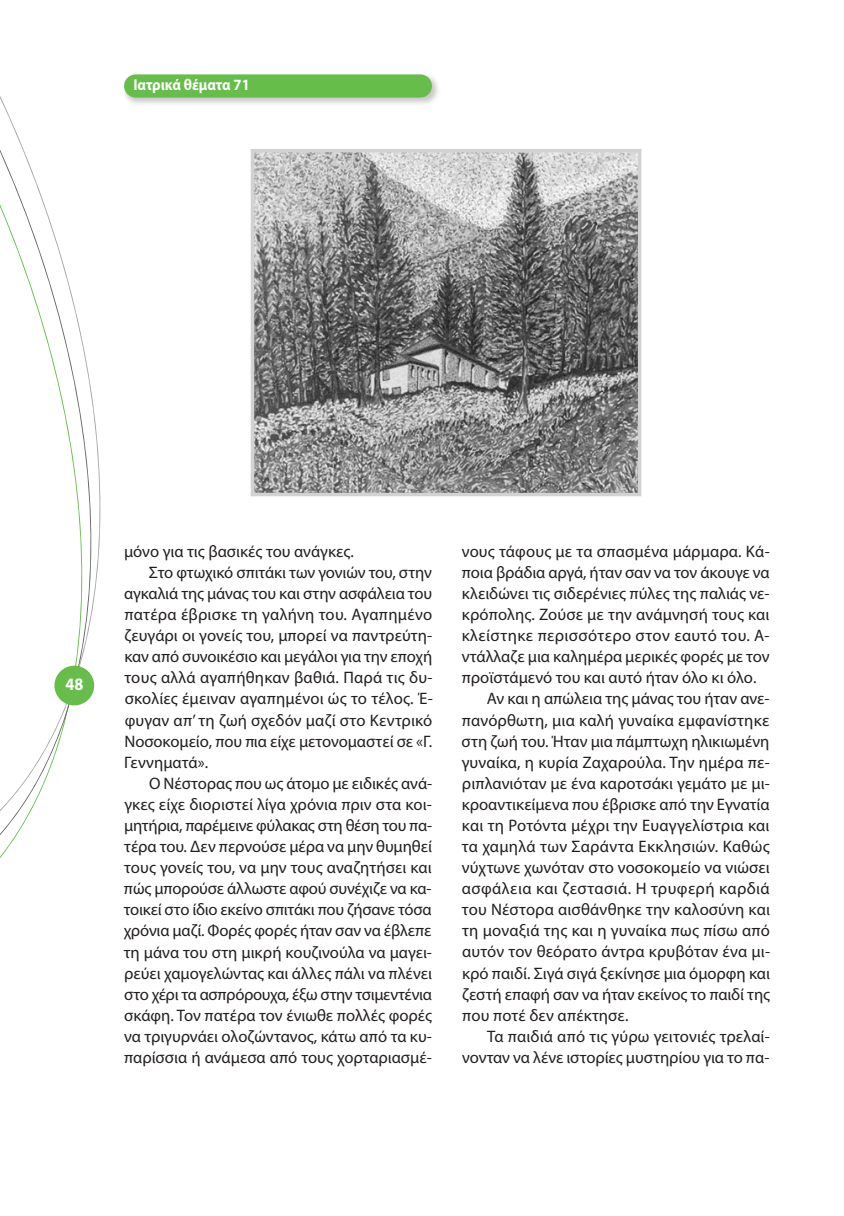
<style>
.page{position:relative;width:844px;height:1216px;background:#fff}
.page>*{position:absolute;margin:0;border:0;box-sizing:border-box;transform-origin:0 0}
.t1{font:700 17.5px "Myriad Pro";color:#fff;scale:.92 1}
.t2{font:16.62px "Myriad Pro";color:#231f20}
.t3{font:16.62px "Myriad Pro";letter-spacing:.02em;color:#231f20}
.t4{font:16.62px "Myriad Pro";letter-spacing:-.02em;color:#231f20}
.t5{font:16.62px "Myriad Pro";letter-spacing:.025em;color:#231f20}
.t6{font:700 15.75px "Myriad Pro";color:#fff;scale:.92 1}
</style>
<div class="page">
<svg style="left:0;top:96px;width:101px;height:715px"></svg>
<div style="left:54px;top:665px;width:40px;height:40px;background:#67bd4a;border-radius:50%"></div>
<img style="left:124px;top:75px;width:314px;height:29px">
<div style="left:124px;top:74px;width:308px;height:24px;background:#67bd4a;border-radius:12px"></div>
<img style="left:256px;top:154px;width:380px;height:337px">
<div style="left:251px;top:149px;width:390px;height:347px;border:4px solid #d1d2d4"></div>
<p class="t6" style="left:133px;top:79px;width:128px">Ιατρικά θέματα 71</p>
<p class="t1" style="left:65px;top:677px;width:21px">48</p>
<p class="t2" style="left:124px;top:545px;width:231px">μόνο για τις βασικές του ανάγκες.</p>
<p class="t2" style="left:149px;top:566px;width:284px">Στο φτωχικό σπιτάκι των γονιών του, στην</p>
<p class="t2" style="left:124px;top:587px;width:309px">αγκαλιά της μάνας του και στην ασφάλεια του</p>
<p class="t2" style="left:124px;top:608px;width:309px">πατέρα έβρισκε τη γαλήνη του. Αγαπημένο</p>
<p class="t2" style="left:124px;top:629px;width:309px">ζευγάρι οι γονείς του, μπορεί να παντρεύτη-</p>
<p class="t2" style="left:124px;top:650px;width:309px">καν από συνοικέσιο και μεγάλοι για την εποχή</p>
<p class="t2" style="left:124px;top:671px;width:309px">τους αλλά αγαπήθηκαν βαθιά. Παρά τις δυ-</p>
<p class="t2" style="left:125px;top:692px;width:309px">σκολίες έμειναν αγαπημένοι ώς το τέλος. Έ-</p>
<p class="t2" style="left:125px;top:713px;width:309px">φυγαν απ’ τη ζωή σχεδόν μαζί στο Κεντρικό</p>
<p class="t2" style="left:124px;top:734px;width:309px">Νοσοκομείο, που πια είχε μετονομαστεί σε «Γ.</p>
<p class="t2" style="left:124px;top:756px;width:85px">Γεννηματά».</p>
<p class="t2" style="left:149px;top:777px;width:284px">Ο Νέστορας που ως άτομο με ειδικές ανά-</p>
<p class="t2" style="left:124px;top:798px;width:309px">γκες είχε διοριστεί λίγα χρόνια πριν στα κοι-</p>
<p class="t2" style="left:124px;top:819px;width:309px">μητήρια, παρέμεινε φύλακας στη θέση του πα-</p>
<p class="t2" style="left:124px;top:840px;width:309px">τέρα του. Δεν περνούσε μέρα να μην θυμηθεί</p>
<p class="t2" style="left:124px;top:861px;width:309px">τους γονείς του, να μην τους αναζητήσει και</p>
<p class="t2" style="left:124px;top:882px;width:309px">πώς μπορούσε άλλωστε αφού συνέχιζε να κα-</p>
<p class="t2" style="left:124px;top:903px;width:309px">τοικεί στο ίδιο εκείνο σπιτάκι που ζήσανε τόσα</p>
<p class="t2" style="left:124px;top:924px;width:309px">χρόνια μαζί. Φορές φορές ήταν σαν να έβλεπε</p>
<p class="t2" style="left:124px;top:945px;width:309px">τη μάνα του στη μικρή κουζινούλα να μαγει-</p>
<p class="t2" style="left:124px;top:966px;width:309px">ρεύει χαμογελώντας και άλλες πάλι να πλένει</p>
<p class="t4" style="left:124px;top:987px;width:309px">στο χέρι τα ασπρόρουχα, έξω στην τσιμεντένια</p>
<p class="t2" style="left:124px;top:1008px;width:309px">σκάφη. Τον πατέρα τον ένιωθε πολλές φορές</p>
<p class="t2" style="left:124px;top:1030px;width:309px">να τριγυρνάει ολοζώντανος, κάτω από τα κυ-</p>
<p class="t2" style="left:124px;top:1051px;width:309px">παρίσσια ή ανάμεσα από τους χορταριασμέ-</p>
<p class="t2" style="left:461px;top:545px;width:309px">νους τάφους με τα σπασμένα μάρμαρα. Κά-</p>
<p class="t2" style="left:462px;top:566px;width:309px">ποια βράδια αργά, ήταν σαν να τον άκουγε να</p>
<p class="t2" style="left:462px;top:587px;width:309px">κλειδώνει τις σιδερένιες πύλες της παλιάς νε-</p>
<p class="t2" style="left:462px;top:608px;width:309px">κρόπολης. Ζούσε με την ανάμνησή τους και</p>
<p class="t3" style="left:461px;top:629px;width:309px">κλείστηκε περισσότερο στον εαυτό του. Α-</p>
<p class="t2" style="left:461px;top:650px;width:309px">ντάλλαζε μια καλημέρα μερικές φορές με τον</p>
<p class="t2" style="left:462px;top:671px;width:296px">προϊστάμενό του και αυτό ήταν όλο κι όλο.</p>
<p class="t2" style="left:486px;top:692px;width:284px">Αν και η απώλεια της μάνας του ήταν ανε-</p>
<p class="t2" style="left:461px;top:713px;width:309px">πανόρθωτη, μια καλή γυναίκα εμφανίστηκε</p>
<p class="t2" style="left:461px;top:734px;width:309px">στη ζωή του. Ήταν μια πάμπτωχη ηλικιωμένη</p>
<p class="t2" style="left:461px;top:756px;width:309px">γυναίκα, η κυρία Ζαχαρούλα. Την ημέρα πε-</p>
<p class="t2" style="left:462px;top:777px;width:309px">ριπλανιόταν με ένα καροτσάκι γεμάτο με μι-</p>
<p class="t2" style="left:462px;top:798px;width:309px">κροαντικείμενα που έβρισκε από την Εγνατία</p>
<p class="t2" style="left:462px;top:819px;width:309px">και τη Ροτόντα μέχρι την Ευαγγελίστρια και</p>
<p class="t3" style="left:461px;top:840px;width:309px">τα χαμηλά των Σαράντα Εκκλησιών. Καθώς</p>
<p class="t2" style="left:462px;top:861px;width:309px">νύχτωνε χωνόταν στο νοσοκομείο να νιώσει</p>
<p class="t5" style="left:462px;top:882px;width:309px">ασφάλεια και ζεστασιά. Η τρυφερή καρδιά</p>
<p class="t2" style="left:462px;top:903px;width:309px">του Νέστορα αισθάνθηκε την καλοσύνη και</p>
<p class="t2" style="left:462px;top:924px;width:309px">τη μοναξιά της και η γυναίκα πως πίσω από</p>
<p class="t2" style="left:462px;top:945px;width:309px">αυτόν τον θεόρατο άντρα κρυβόταν ένα μι-</p>
<p class="t2" style="left:462px;top:966px;width:309px">κρό παιδί. Σιγά σιγά ξεκίνησε μια όμορφη και</p>
<p class="t2" style="left:462px;top:987px;width:309px">ζεστή επαφή σαν να ήταν εκείνος το παιδί της</p>
<p class="t2" style="left:462px;top:1008px;width:168px">που ποτέ δεν απέκτησε.</p>
<p class="t2" style="left:487px;top:1029px;width:284px">Τα παιδιά από τις γύρω γειτονιές τρελαί-</p>
<p class="t2" style="left:462px;top:1051px;width:309px">νονταν να λένε ιστορίες μυστηρίου για το πα-</p>
</div>
